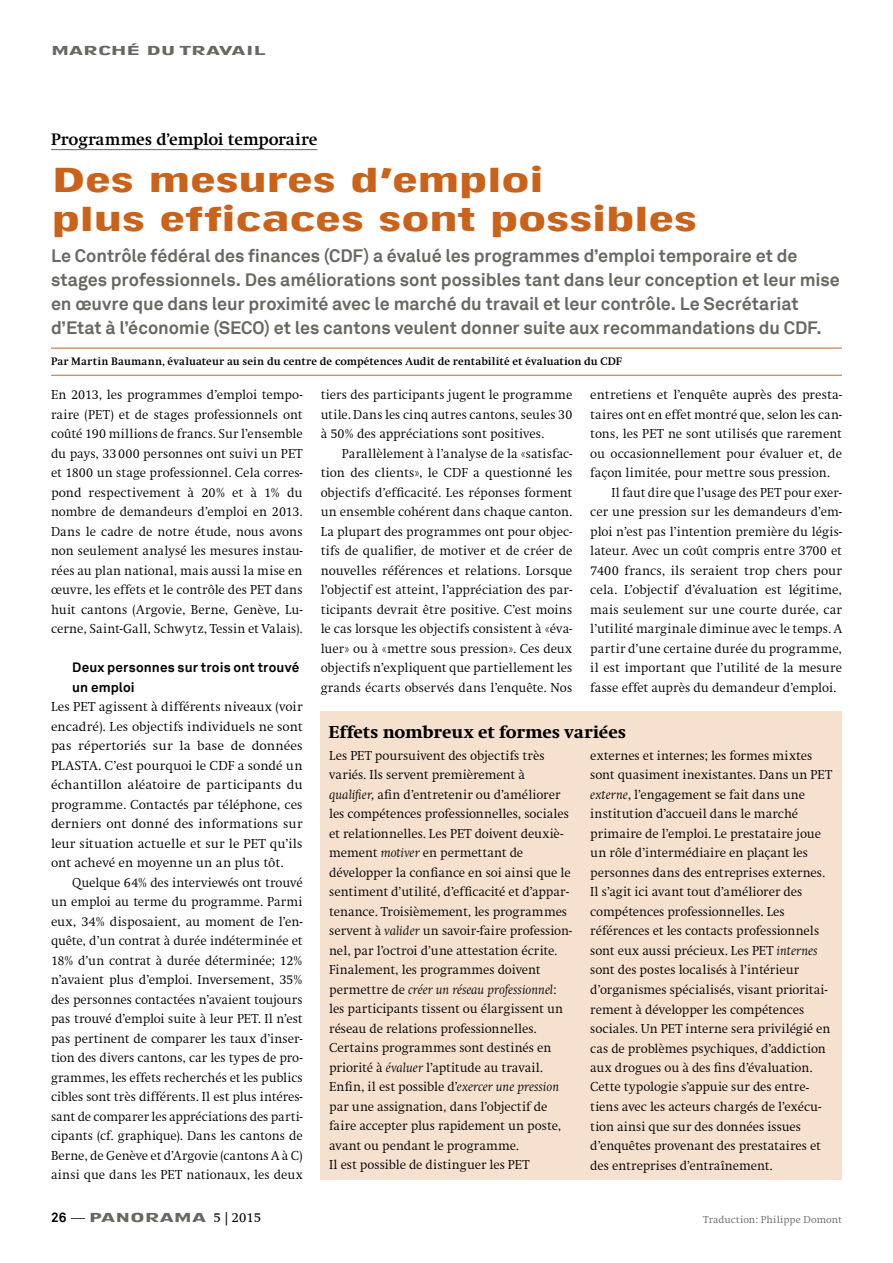
<style>
.page{position:relative;width:893px;height:1263px;background:#fff}
.page>*{position:absolute;margin:0;border:0;box-sizing:border-box;transform-origin:0 0}
.t1{font:36px/39px "Rundfunk Grotesk Com";letter-spacing:-.03em;color:#cb621a;scale:1.35 1}
.t2{font:700 18px/24px "Akkurat";letter-spacing:-.005em;color:#686862}
.t3{font:800 18px "Swift";letter-spacing:-.005em;color:#000}
.t4{font:700 17.25px "Swift";color:#000}
.t5{font:300 13.5px/19.5px "Swift";color:#000;text-align:justify}
.t6{font:700 13.5px/19.5px "Akkurat";letter-spacing:.01em;color:#000}
.t7{font:300 13.5px "Swift";color:#000;scale:.95 1}
.t8{font:13.5px "Rundfunk Grotesk Com";letter-spacing:-.01em;color:#686862;scale:1.5 1}
.t9{font:700 11.25px "Swift";letter-spacing:.015em;color:#000}
.t10{font:300 10.5px "Swift";color:#686862}
.s1{font-style:italic}
.s2{font-family:"Akkurat";font-weight:700;color:#000}
.s3{font-family:"Swift";font-weight:300;color:#000}
.s4{font-family:"Swift Com";color:#000}
</style>
<div class="page">
<hr style="left:51px;top:149px;width:266px;height:1px;background:#686862">
<hr style="left:51px;top:348px;width:791px;height:1px;background:#cb621a">
<hr style="left:51px;top:375px;width:791px;height:1px;background:#cb621a">
<div style="left:320px;top:711px;width:522px;height:39px;background:#f6e1cf"></div>
<div style="left:321px;top:741px;width:521px;height:438px;background:#f6e1cf"></div>
<p class="t8" style="left:51px;top:43px;width:145px">MARCHÉ DU TRAVAIL</p>
<p class="t4" style="left:51px;top:130px;width:268px">Programmes d’emploi temporaire</p>
<h1 class="t1" style="left:51px;top:160px;width:480px">Des mesures d’emploi<br>plus efficaces sont possibles</h1>
<p class="t2" style="left:51px;top:243px;width:790px">Le Contrôle fédéral des finances (CDF) a évalué les programmes d’emploi temporaire et de stages professionnels. Des améliorations sont possibles tant dans leur conception et leur mise en œuvre que dans leur proximité avec le marché du travail et leur contrôle. Le Secrétariat d’Etat à l’économie (SECO) et les cantons veulent donner suite aux recommandations du CDF.</p>
<p class="t9" style="left:51px;top:355px;width:572px">Par Martin Baumann, évaluateur au sein du centre de compétences Audit de rentabilité et évaluation du CDF</p>
<p class="t5" style="left:51px;top:385px;width:253px">En 2013, les programmes d’emploi tempo&shy;raire (PET) et de stages professionnels ont coûté 190 millions de francs. Sur l’ensemble du pays, 33000 personnes ont suivi un PET et 1800 un stage professionnel. Cela corres&shy;pond respectivement à 20% et à 1% du nombre de demandeurs d’emploi en 2013.<br>Dans le cadre de notre étude, nous avons non seulement analysé les mesures instau&shy;rées au plan national, mais aussi la mise en œuvre, les effets et le contrôle des PET dans huit cantons (Argovie, Berne, Genève, Lu&shy;cerne, Saint-Gall, Schwytz, Tessin et Valais).</p>
<p class="t6" style="left:72px;top:658px;width:229px">Deux personnes sur trois ont trouvé un emploi</p>
<p class="t5" style="left:51px;top:697px;width:253px">Les PET agissent à différents niveaux (voir encadré). Les objectifs individuels ne sont pas répertoriés sur la base de données PLASTA. C’est pourquoi le CDF a sondé un échantillon aléatoire de participants du programme. Contactés par téléphone, ces derniers ont donné des informations sur leur situation actuelle et sur le PET qu’ils ont achevé en moyenne un an plus tôt.</p>
<p class="t5" style="left:51px;top:873px;width:253px;text-indent:21px">Quelque 64% des interviewés ont trouvé un emploi au terme du programme. Parmi eux, 34% disposaient, au moment de l’en&shy;quête, d’un contrat à durée indéterminée et 18% d’un contrat à durée déterminée; 12% n’avaient plus d’emploi. Inversement, 35% des personnes contactées n’avaient toujours pas trouvé d’emploi suite à leur PET. Il n’est pas pertinent de comparer les taux d’inser&shy;tion des divers cantons, car les types de pro&shy;grammes, les effets recherchés et les publics cibles sont très différents. Il est plus intéres&shy;sant de comparer les appréciations des parti&shy;cipants (cf. graphique). Dans les cantons de Berne, de Genève et d’Argovie (cantons A à C) ainsi que dans les PET nationaux, les deux</p>
<p class="t5" style="left:321px;top:385px;width:253px">tiers des participants jugent le programme utile. Dans les cinq autres cantons, seules 30 à 50% des appréciations sont positives.</p>
<p class="t5" style="left:321px;top:444px;width:253px;text-indent:21px">Parallèlement à l’analyse de la «satisfac&shy;tion des clients», le CDF a questionné les objectifs d’efficacité. Les réponses forment un ensemble cohérent dans chaque canton.<br>La plupart des programmes ont pour objec&shy;tifs de qualifier, de motiver et de créer de nouvelles références et relations. Lorsque l’objectif est atteint, l’appréciation des par&shy;ticipants devrait être positive. C’est moins le cas lorsque les objectifs consistent à «éva&shy;luer» ou à «mettre sous pression». Ces deux objectifs n’expliquent que partiellement les grands écarts observés dans l’enquête. Nos</p>
<p class="t5" style="left:590px;top:385px;width:253px">entretiens et l’enquête auprès des presta-</p>
<p class="t5" style="left:590px;top:405px;width:253px">taires ont en effet montré que, selon les can-</p>
<p class="t5" style="left:590px;top:424px;width:253px">tons, les PET ne sont utilisés que rarement</p>
<p class="t5" style="left:590px;top:444px;width:253px">ou occasionnellement pour évaluer et, de</p>
<p class="t5" style="left:590px;top:463px;width:241px">façon limitée, pour mettre sous pression.</p>
<p class="t7" style="left:612px;top:485px;width:244px">Il faut dire que l’usage des PET pour exer-</p>
<p class="t5" style="left:590px;top:502px;width:253px">cer une pression sur les demandeurs d’em-</p>
<p class="t5" style="left:590px;top:522px;width:253px">ploi n’est pas l’intention première du légis-</p>
<p class="t5" style="left:590px;top:541px;width:253px">lateur. Avec un coût compris entre 3700 et</p>
<p class="t5" style="left:590px;top:561px;width:253px">7400 francs, ils seraient trop chers pour</p>
<p class="t5" style="left:590px;top:580px;width:253px">cela. L’objectif d’évaluation est légitime,</p>
<p class="t5" style="left:590px;top:600px;width:253px">mais seulement sur une courte durée, car</p>
<p class="t5" style="left:590px;top:619px;width:253px">l’utilité marginale diminue avec le temps. A</p>
<p class="t5" style="left:590px;top:639px;width:253px">partir d’une certaine durée du programme,</p>
<p class="t5" style="left:590px;top:658px;width:253px">il est important que l’utilité de la mesure</p>
<p class="t5" style="left:590px;top:678px;width:247px">fasse effet auprès du demandeur d’emploi.</p>
<h2 class="t3" style="left:328px;top:722px;width:299px">Effets nombreux et formes variées</h2>
<p class="t5" style="left:329px;top:746px;width:244px;text-align:left">Les PET poursuivent des objectifs très variés. Ils servent premièrement à <span class="s1">qualifier</span>, afin d’entretenir ou d’améliorer les compétences professionnelles, sociales et relationnelles. Les PET doivent deuxiè&shy;mement <span class="s1">motiver</span> en permettant de développer la confiance en soi ainsi que le sentiment d’utilité, d’efficacité et d’appar&shy;tenance. Troisièmement, les programmes servent à <span class="s1">valider</span> un savoir-faire profession&shy;nel, par l’octroi d’une attestation écrite.<br>Finalement, les programmes doivent permettre de <span class="s1">créer un réseau professionnel</span>: les participants tissent ou élargissent un réseau de relations professionnelles.<br>Certains programmes sont destinés en priorité à <span class="s1">évaluer</span> l’aptitude au travail.<br>Enfin, il est possible d’<span class="s1">exercer une pression </span>par une assignation, dans l’objectif de faire accepter plus rapidement un poste, avant ou pendant le programme.<br>Il est possible de distinguer les PET</p>
<p class="t5" style="left:590px;top:746px;width:243px;text-align:left">externes et internes; les formes mixtes sont quasiment inexistantes. Dans un PET <span class="s1">externe</span>, l’engagement se fait dans une institution d’accueil dans le marché primaire de l’emploi. Le prestataire joue un rôle d’intermédiaire en plaçant les personnes dans des entreprises externes.<br>Il s’agit ici avant tout d’améliorer des compétences professionnelles. Les références et les contacts professionnels sont eux aussi précieux. Les PET <span class="s1">internes </span>sont des postes localisés à l’intérieur d’organismes spécialisés, visant prioritai&shy;rement à développer les compétences sociales. Un PET interne sera privilégié en cas de problèmes psychiques, d’addiction aux drogues ou à des fins d’évaluation.<br>Cette typologie s’appuie sur des entre&shy;tiens avec les acteurs chargés de l’exécu&shy;tion ainsi que sur des données issues d’enquêtes provenant des prestataires et des entreprises d’entraînement.</p>
<p class="t8" style="left:51px;top:1210px;width:141px"><span class="s2">26</span> <span class="s3">—</span> PANORAMA <span class="s4">5 |2015</span></p>
<p class="t10" style="left:703px;top:1214px;width:140px">Traduction: Philippe Domont</p>
</div>
